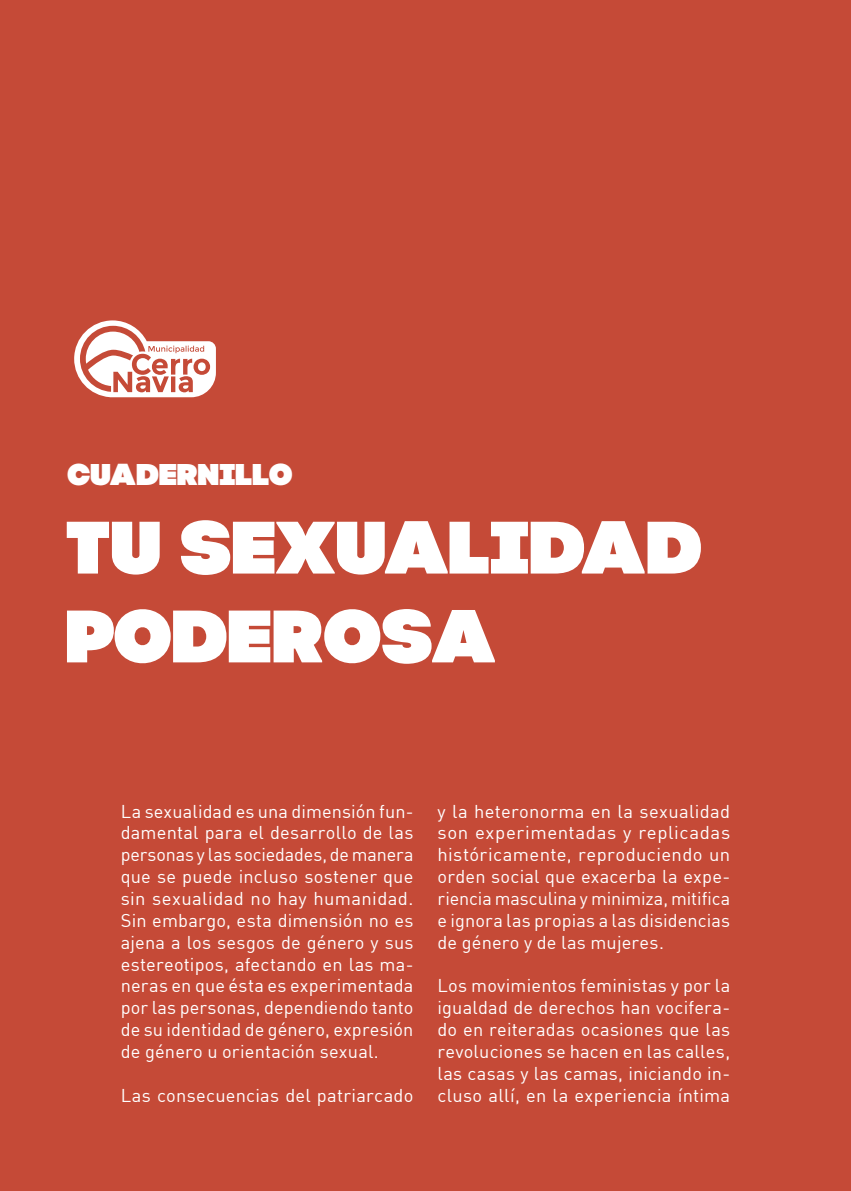
<style>
.page{position:relative;width:851px;height:1191px;background:#fff}
.page>*{position:absolute;margin:0;border:0;box-sizing:border-box;transform-origin:0 0}
.t1{font:74px/88.8px "Code Pro Black";color:#fff}
.t2{font:30px "Code Pro Black";color:#fff}
.t3{font:18.2px/21.8px "DIN";letter-spacing:.01em;color:#fff;text-align:justify}
</style>
<div class="page">
<div style="left:0;top:0;width:850px;height:1191px;background:#c54a37"></div>
<svg style="left:74px;top:320px;width:142px;height:77px"></svg>
<h2 class="t2" style="left:68px;top:456px;width:227px">CUADERNILLO</h2>
<h1 class="t1" style="left:68px;top:502px;width:637px">TU SEXUALIDAD<br>PODEROSA</h1>
<p class="t3" style="left:121px;top:799px;width:294px">La sexualidad es una dimensión fun&shy;damental para el desarrollo de las personas y las sociedades, de manera que se puede incluso sostener que sin sexualidad no hay humanidad.<br>Sin embargo, esta dimensión no es ajena a los sesgos de género y sus estereotipos, afectando en las ma&shy;neras en que ésta es experimentada por las personas, dependiendo tanto de su identidad de género, expresión de género u orientación sexual.</p>
<p class="t3" style="left:121px;top:1083px;width:294px">Las consecuencias del patriarcado</p>
<p class="t3" style="left:437px;top:799px;width:294px">y la heteronorma en la sexualidad son experimentadas y replicadas históricamente, reproduciendo un orden social que exacerba la expe&shy;riencia masculina y minimiza, mitifica e ignora las propias a las disidencias de género y de las mujeres.</p>
<p class="t3" style="left:437px;top:974px;width:294px">Los movimientos feministas y por la igualdad de derechos han vocifera&shy;do en reiteradas ocasiones que las revoluciones se hacen en las calles, las casas y las camas, iniciando in&shy;cluso allí, en la experiencia íntima</p>
</div>
